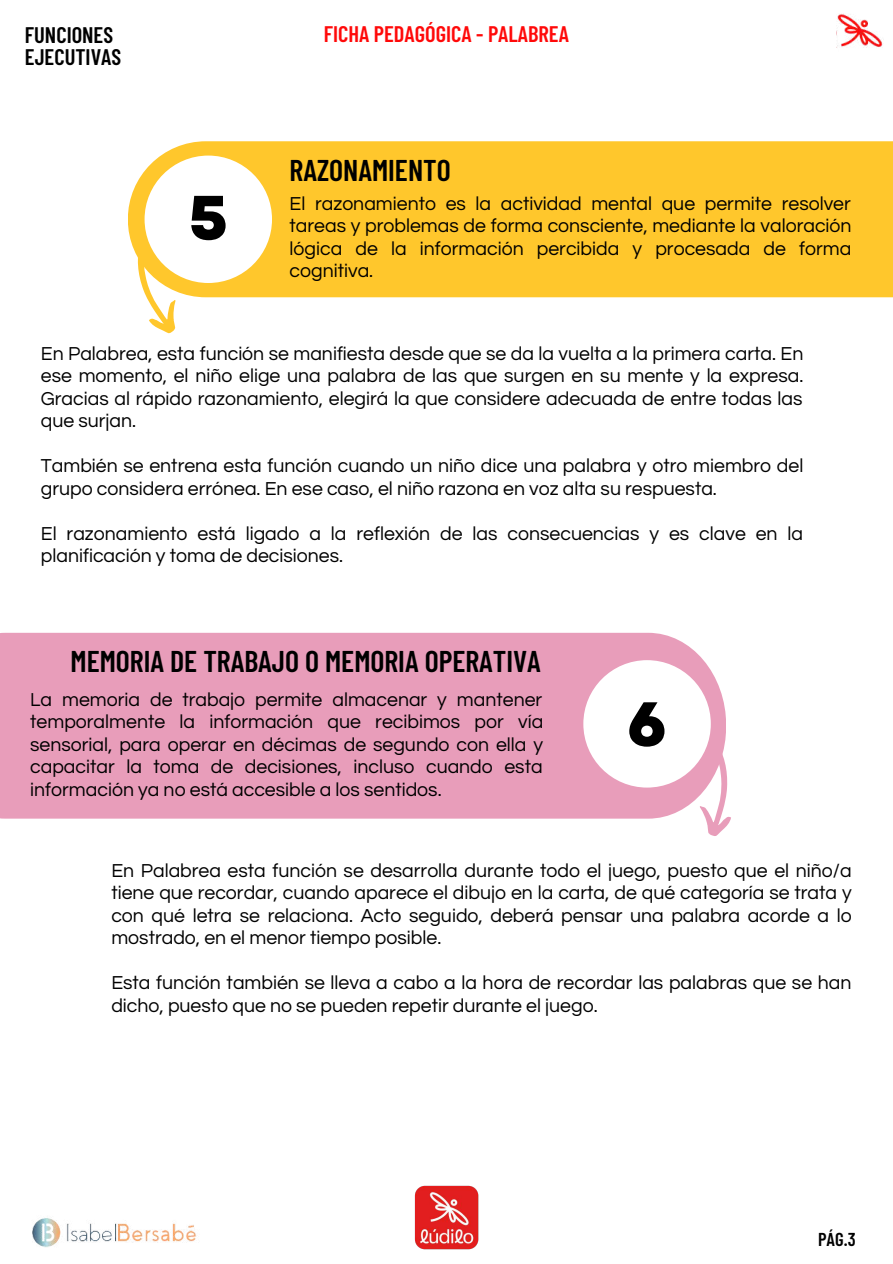
<style>
.page{position:relative;width:893px;height:1264px;background:#fff}
.page>*{position:absolute;margin:0;border:0;box-sizing:border-box;transform-origin:0 0}
.t1{font:800 62.1px "Garet";color:#000}
.t2{font:600 30px "Barlow Condensed";color:#000}
.t3{font:600 22.5px "Barlow Condensed";color:#ff0909}
.t4{font:600 22.5px "Barlow Condensed";color:#000}
.t5{font:19.5px/22.5px "Questrial";color:#000;text-align:justify}
.t6{font:600 18.6px "Barlow Condensed";color:#000}
</style>
<div class="page">
<svg style="left:705px;top:710px;width:26px;height:126px"></svg>
<div style="left:0;top:632px;width:725px;height:186px;background:#e89dba"></div>
<div style="left:583px;top:660px;width:127px;height:127px;background:#fff;border-radius:50%"></div>
<svg style="left:146px;top:297px;width:30px;height:37px"></svg>
<div style="left:128px;top:141px;width:764px;height:156px;background:#ffc72c"></div>
<div style="left:144px;top:155px;width:128px;height:128px;background:#fff;border-radius:50%"></div>
<img style="left:836px;top:14px;width:46px;height:34px">
<img style="left:414px;top:1185px;width:64px;height:64px">
<img style="left:32px;top:1218px;width:164px;height:29px">
<p class="t4" style="left:25px;top:20px;width:90px">FUNCIONES</p>
<p class="t3" style="left:324px;top:19px;width:247px">FICHA PEDAGÓGICA - PALABREA</p>
<p class="t4" style="left:25px;top:43px;width:98px">EJECUTIVAS</p>
<h2 class="t2" style="left:289px;top:151px;width:163px">RAZONAMIENTO</h2>
<h1 class="t1" style="left:189px;top:173px;width:41px">5</h1>
<p class="t5" style="left:289px;top:193px;width:563px">El razonamiento es la actividad mental que permite resolver tareas y problemas de forma consciente, mediante la valoración lógica de la información percibida y procesada de forma cognitiva.</p>
<p class="t5" style="left:41px;top:342px;width:764px">En Palabrea, esta función se manifiesta desde que se da la vuelta a la primera carta. En ese momento, el niño elige una palabra de las que surgen en su mente y la expresa.<br>Gracias al rápido razonamiento, elegirá la que considere adecuada de entre todas las que surjan.</p>
<p class="t5" style="left:41px;top:455px;width:764px">También se entrena esta función cuando un niño dice una palabra y otro miembro del grupo considera errónea. En ese caso, el niño razona en voz alta su respuesta.</p>
<p class="t5" style="left:41px;top:522px;width:763px">El razonamiento está ligado a la reflexión de las consecuencias y es clave en la planificación y toma de decisiones.</p>
<h2 class="t2" style="left:71px;top:641px;width:472px">MEMORIA DE TRABAJO O MEMORIA OPERATIVA</h2>
<p class="t5" style="left:30px;top:688px;width:514px">La memoria de trabajo permite almacenar y mantener temporalmente la información que recibimos por vía sensorial, para operar en décimas de segundo con ella y capacitar la toma de decisiones, incluso cuando esta información ya no está accesible a los sentidos.</p>
<h1 class="t1" style="left:627px;top:679px;width:42px">6</h1>
<p class="t5" style="left:111px;top:859px;width:741px">En Palabrea esta función se desarrolla durante todo el juego, puesto que el niño/a tiene que recordar, cuando aparece el dibujo en la carta, de qué categoría se trata y con qué letra se relaciona. Acto seguido, deberá pensar una palabra acorde a lo mostrado, en el menor tiempo posible.</p>
<p class="t5" style="left:111px;top:971px;width:741px">Esta función también se lleva a cabo a la hora de recordar las palabras que se han dicho, puesto que no se pueden repetir durante el juego.</p>
<p class="t6" style="left:818px;top:1226px;width:39px">PÁG.3</p>
</div>
